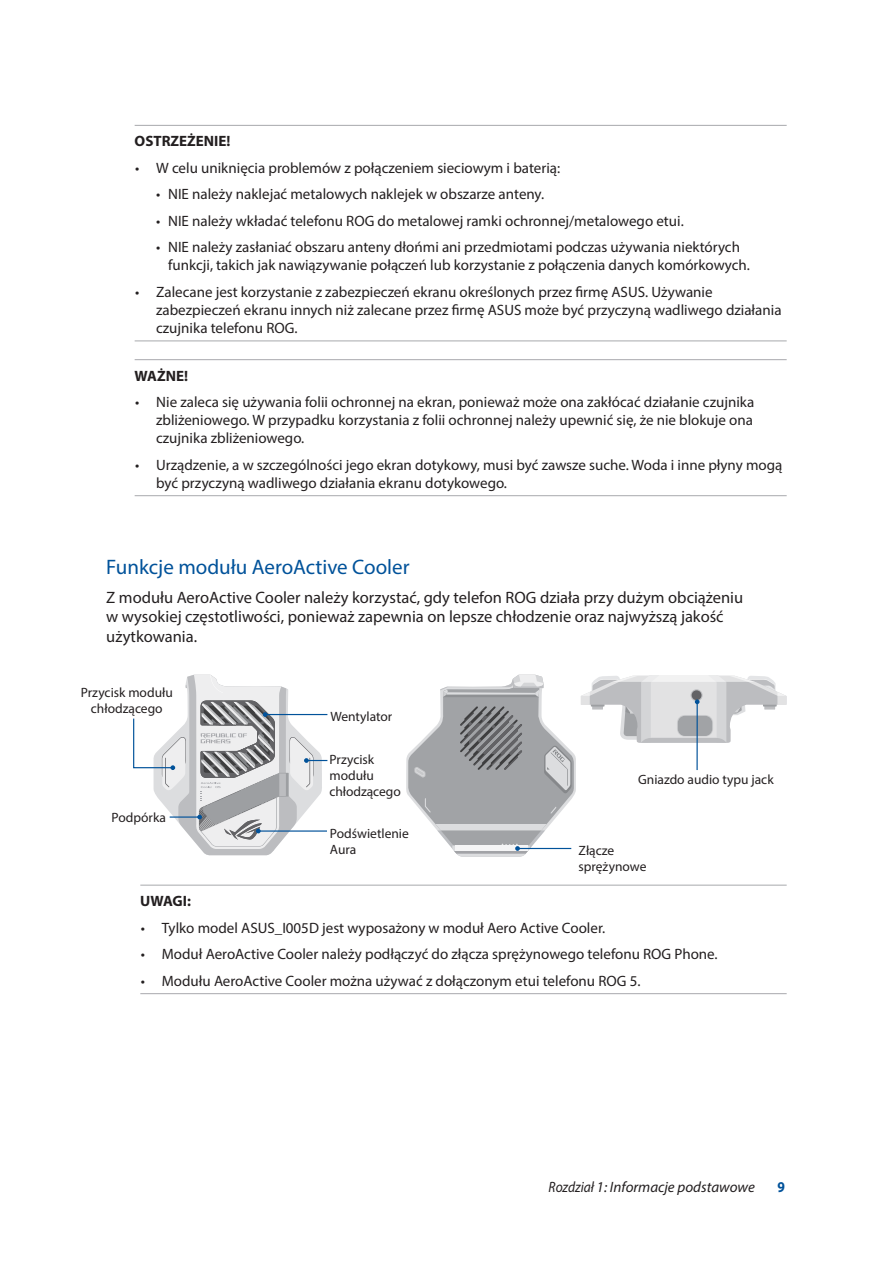
<style>
.page{position:relative;width:893px;height:1263px;background:#fff}
.page>*{position:absolute;margin:0;border:0;box-sizing:border-box;transform-origin:0 0}
.t1{font:21px "Myriad Pro";color:#01529a}
.t2{font:16.5px/19.8px "Myriad Pro";color:#231f20}
.t3{font:15px/18px "Myriad Pro";color:#231f20}
.t4{font:italic 15px "Myriad Pro";color:#231f20;scale:.9 1}
.t5{font:700 15px "Myriad Pro";color:#231f20}
.t6{font:700 15px "Myriad Pro";color:#01529a;scale:.9 1}
.t7{font:13.5px/16.2px "Myriad Pro";color:#231f20}
</style>
<div class="page">
<hr style="left:135px;top:125px;width:652px;height:1px;background:#a8a9ad">
<hr style="left:135px;top:340px;width:652px;height:1px;background:#a8a9ad">
<hr style="left:135px;top:359px;width:652px;height:1px;background:#a8a9ad">
<hr style="left:135px;top:495px;width:652px;height:1px;background:#a8a9ad">
<svg style="left:133px;top:675px;width:194px;height:180px"></svg>
<svg style="left:406px;top:675px;width:380px;height:182px"></svg>
<hr style="left:140px;top:885px;width:647px;height:1px;background:#a8a9ad">
<hr style="left:140px;top:993px;width:647px;height:1px;background:#a8a9ad">
<p class="t5" style="left:135px;top:131px;width:97px">OSTRZEŻENIE!</p>
<p class="t3" style="left:135px;top:158px;width:427px">• W celu uniknięcia problemów z połączeniem sieciowym i baterią:</p>
<p class="t3" style="left:156px;top:185px;width:390px">• NIE należy naklejać metalowych naklejek w obszarze anteny.</p>
<p class="t3" style="left:156px;top:212px;width:529px">• NIE należy wkładać telefonu ROG do metalowej ramki ochronnej/metalowego etui.</p>
<p class="t3" style="left:168px;top:238px;width:583px;text-indent:-12px">• NIE należy zasłaniać obszaru anteny dłońmi ani przedmiotami podczas używania niektórych funkcji, takich jak nawiązywanie połączeń lub korzystanie z połączenia danych komórkowych.</p>
<p class="t3" style="left:156px;top:283px;width:627px;text-indent:-21px">• Zalecane jest korzystanie z zabezpieczeń ekranu określonych przez firmę ASUS. Używanie zabezpieczeń ekranu innych niż zalecane przez firmę ASUS może być przyczyną wadliwego działania czujnika telefonu ROG.</p>
<p class="t5" style="left:135px;top:366px;width:55px">WAŻNE!</p>
<p class="t3" style="left:156px;top:393px;width:600px;text-align:justify;text-indent:-21px">• Nie zaleca się używania folii ochronnej na ekran, ponieważ może ona zakłócać działanie czujnika zbliżeniowego. W przypadku korzystania z folii ochronnej należy upewnić się, że nie blokuje ona czujnika zbliżeniowego.</p>
<p class="t3" style="left:156px;top:455px;width:628px;text-indent:-21px">• Urządzenie, a w szczególności jego ekran dotykowy, musi być zawsze suche. Woda i inne płyny mogą być przyczyną wadliwego działania ekranu dotykowego.</p>
<h1 class="t1" style="left:106px;top:554px;width:305px">Funkcje modułu AeroActive Cooler</h1>
<p class="t2" style="left:106px;top:587px;width:638px">Z modułu AeroActive Cooler należy korzystać, gdy telefon ROG działa przy dużym obciążeniu w wysokiej częstotliwości, ponieważ zapewnia on lepsze chłodzenie oraz najwyższą jakość użytkowania.</p>
<p class="t7" style="left:81px;top:684px;width:94px;text-align:center">Przycisk modułu chłodzącego</p>
<p class="t7" style="left:112px;top:809px;width:56px">Podpórka</p>
<p class="t7" style="left:330px;top:708px;width:63px">Wentylator</p>
<p class="t7" style="left:330px;top:751px;width:73px">Przycisk modułu chłodzącego</p>
<p class="t7" style="left:330px;top:825px;width:80px">Podświetlenie<br>Aura</p>
<p class="t7" style="left:638px;top:771px;width:137px">Gniazdo audio typu jack</p>
<p class="t7" style="left:578px;top:842px;width:69px">Złącze sprężynowe</p>
<p class="t5" style="left:140px;top:891px;width:52px">UWAGI:</p>
<p class="t3" style="left:141px;top:918px;width:466px">• Tylko model ASUS_I005D jest wyposażony w moduł Aero Active Cooler.</p>
<p class="t3" style="left:141px;top:945px;width:578px">• Moduł AeroActive Cooler należy podłączyć do złącza sprężynowego telefonu ROG Phone.</p>
<p class="t3" style="left:141px;top:971px;width:501px">• Modułu AeroActive Cooler można używać z dołączonym etui telefonu ROG 5.</p>
<p class="t4" style="left:549px;top:1178px;width:231px">Rozdział 1: Informacje podstawowe</p>
<p class="t6" style="left:777px;top:1177px;width:10px">9</p>
</div>
